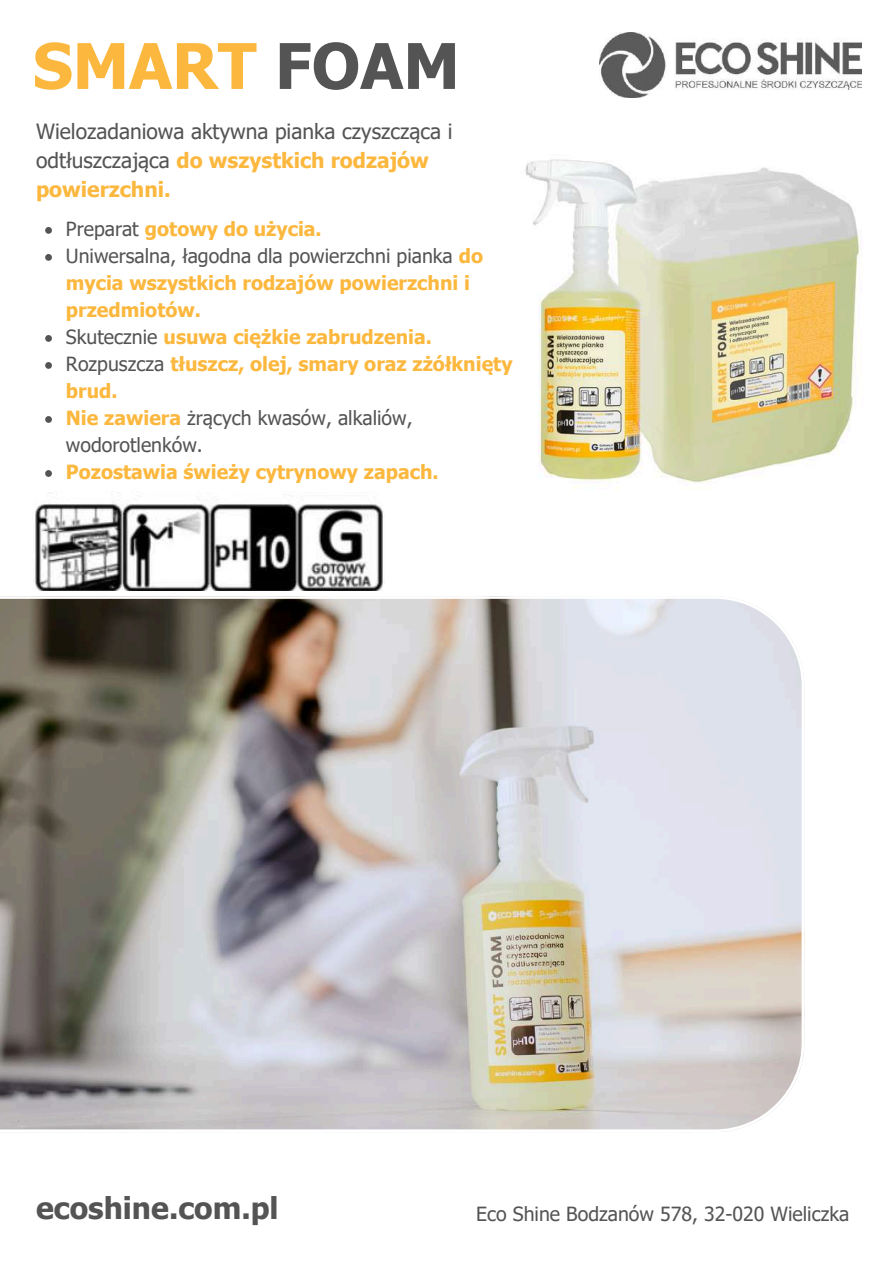
<style>
.page{position:relative;width:894px;height:1264px;background:#fff}
.page>*{position:absolute;margin:0;border:0;box-sizing:border-box;transform-origin:0 0}
.t1{font:700 63px "Tahoma";color:#fcb83e}
.t2{font:700 30px "Tahoma";color:#545454}
.t3{font:21px/29.2px "Tahoma";color:#545454}
.t4{font:700 19.5px/27px "Tahoma";color:#fcb83e}
.t5{font:19.5px "Tahoma";color:#545454}
.s1{color:#545454}
.s2{font-weight:700;color:#fcb83e}
.s3{font-weight:400;color:#545454}
</style>
<div class="page">
<img style="left:0;top:596px;width:804px;height:536px">
<img style="left:599px;top:32px;width:262px;height:65px">
<img style="left:525px;top:159px;width:335px;height:330px">
<img style="left:33px;top:501px;width:350px;height:89px">
<svg style="left:45px;top:227px;width:7px;height:7px"></svg>
<svg style="left:45px;top:254px;width:7px;height:7px"></svg>
<svg style="left:45px;top:335px;width:7px;height:7px"></svg>
<svg style="left:45px;top:362px;width:7px;height:7px"></svg>
<svg style="left:45px;top:416px;width:7px;height:7px"></svg>
<svg style="left:45px;top:470px;width:7px;height:7px"></svg>
<h1 class="t1" style="left:33px;top:26px;width:428px">SMART <span class="s1">FOAM</span></h1>
<p class="t3" style="left:36px;top:116px;width:418px">Wielozadaniowa aktywna pianka czyszcząca i odtłuszczająca <span class="s2">do wszystkich rodzajów powierzchni.</span></p>
<p class="t4" style="left:66px;top:215px;width:448px"><span class="s3">Preparat</span> gotowy do użycia.<br><span class="s3">Uniwersalna, łagodna dla powierzchni pianka</span> do mycia wszystkich rodzajów powierzchni i przedmiotów.<br><span class="s3">Skutecznie</span> usuwa ciężkie zabrudzenia.<br><span class="s3">Rozpuszcza</span> tłuszcz, olej, smary oraz zżółknięty brud.<br>Nie zawiera <span class="s3">żrących kwasów, alkaliów, wodorotlenków.</span></p>
<p class="t4" style="left:66px;top:458px;width:374px">Pozostawia świeży cytrynowy zapach.</p>
<h2 class="t2" style="left:36px;top:1189px;width:244px">ecoshine.com.pl</h2>
<p class="t5" style="left:476px;top:1200px;width:374px">Eco Shine Bodzanów 578, 32-020 Wieliczka</p>
</div>
